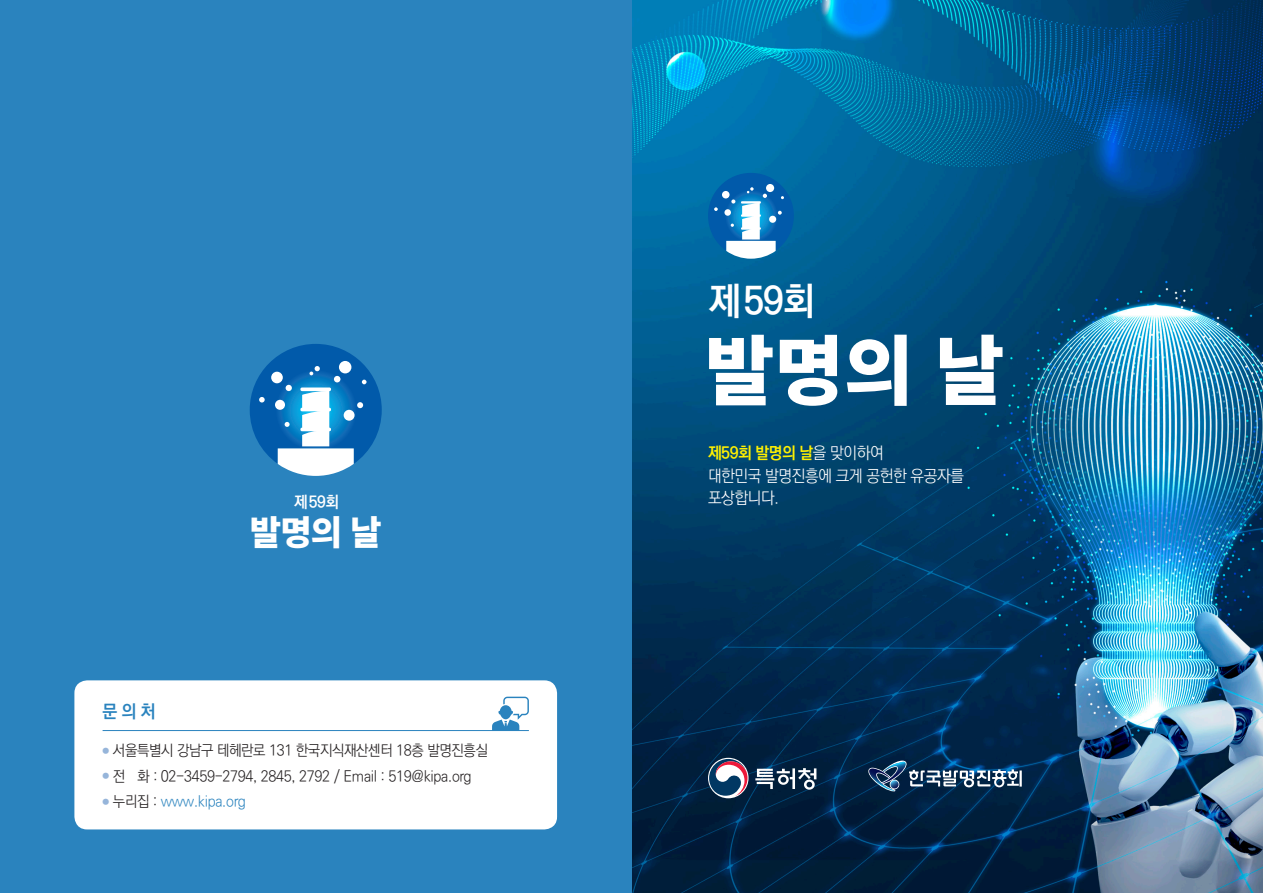
<style>
.page{position:relative;width:1263px;height:893px;background:#fff}
.page>*{position:absolute;margin:0;border:0;box-sizing:border-box;transform-origin:0 0}
.t1{font:800 75.6px "Source Han Sans K";color:#fff}
.t2{font:700 38.55px "Ko Pub Dotum";color:#fff;scale:.95 1}
.t3{font:800 34.2px "Source Han Sans K";color:#fff}
.t4{font:700 18px "Ko Pub Dotum";color:#2a83be;scale:.95 1}
.t5{font:300 16.5px "Ko Pub Dotum";letter-spacing:-.025em;color:#fff;scale:.95 1}
.t6{font:700 16.5px "Ko Pub Dotum";letter-spacing:-.025em;color:#fff101;scale:.95 1}
.t7{font:700 16.2px "Ko Pub Dotum";color:#fff;scale:.95 1}
.t8{font:300 15px "Ko Pub Dotum";letter-spacing:-.025em;color:#231f20;scale:.95 1}
.t9{font:300 15px "Ko Pub Dotum";letter-spacing:-.025em;color:#2a83be;scale:.95 1}
.s1{font-weight:300;color:#fff}
.s2{font-size:7.5px;color:#96b5da}
.s3{color:#231f20}
</style>
<div class="page">
<img style="left:631px;top:0;width:632px;height:893px">
<div style="left:0;top:0;width:631px;height:893px;background:#2a83be"></div>
<svg style="left:250px;top:344px;width:132px;height:132px"></svg>
<div style="left:344px;top:410px;width:11px;height:11px;background:#fff;border-radius:50%"></div>
<svg style="left:755px;top:768px;width:61px;height:22px"></svg>
<div style="left:708px;top:758px;width:40px;height:40px;background:#fff;border-radius:50%"></div>
<svg style="left:709px;top:759px;width:38px;height:37px"></svg>
<svg style="left:866px;top:760px;width:156px;height:32px;background:#335474"></svg>
<div style="left:74px;top:680px;width:483px;height:149px;background:#fff;border-radius:13px"></div>
<hr style="left:103px;top:730px;width:426px;height:1px;background:#2a83be">
<svg style="left:492px;top:697px;width:37px;height:34px"></svg>
<svg style="left:708px;top:173px;width:86px;height:86px"></svg>
<div style="left:769px;top:216px;width:7px;height:7px;background:#fff;border-radius:50%"></div>
<p class="t2" style="left:709px;top:282px;width:113px">제59회</p>
<p class="t1" style="left:705px;top:328px;width:301px">발명의 날</p>
<p class="t6" style="left:708px;top:445px;width:187px">제59회 발명의 날<span class="s1">을 맞이하여</span></p>
<p class="t5" style="left:708px;top:468px;width:271px">대한민국 발명진흥에 크게 공헌한 유공자를</p>
<p class="t4" style="left:103px;top:702px;width:57px">문 의 처</p>
<p class="t7" style="left:294px;top:493px;width:48px">제59회</p>
<p class="t5" style="left:708px;top:490px;width:76px">포상합니다.</p>
<p class="t3" style="left:250px;top:513px;width:134px">발명의 날</p>
<p class="t8" style="left:103px;top:743px;width:407px"><span class="s2">●</span> 서울특별시 강남구 테헤란로 131 한국지식재산센터 18층 발명진흥실</p>
<p class="t8" style="left:103px;top:768px;width:390px"><span class="s2">●</span> 전 화 : 02-3459-2794, 2845, 2792 / Email : 519@kipa.org</p>
<p class="t9" style="left:103px;top:794px;width:152px"><span class="s2">●</span> <span class="s3">누리집 :</span> www.kipa.org</p>
</div>
